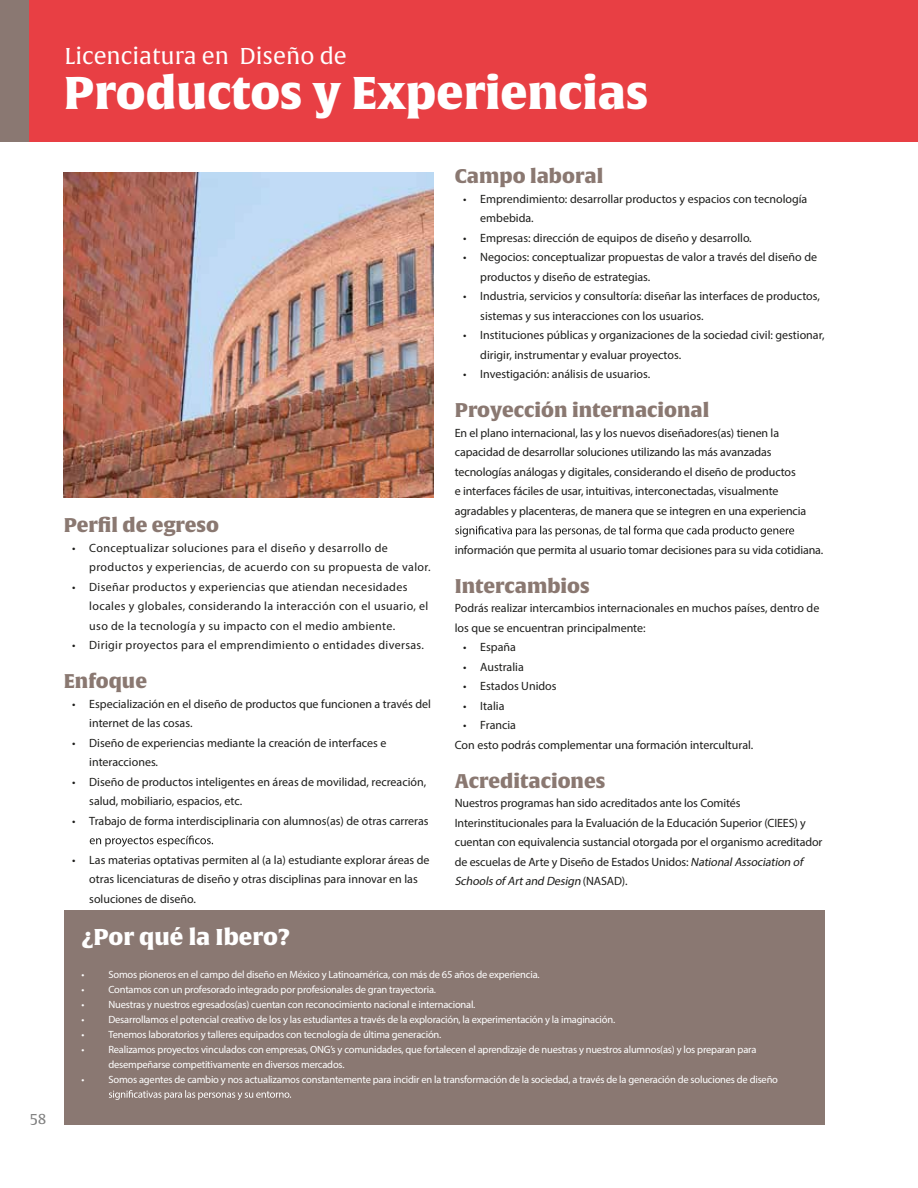
<style>
.page{position:relative;width:918px;height:1188px;background:#fff}
.page>*{position:absolute;margin:0;border:0;box-sizing:border-box;transform-origin:0 0}
.t1{font:45px "Alverata Bl";color:#fff}
.t2{font:22.5px "Alverata";color:#fff}
.t3{font:22.5px "Alverata Bl";color:#fff}
.t4{font:19.5px "Alverata Bl";color:#8a7871}
.t5{font:15px "Alverata";color:#808080}
.t6{font:12px/19.5px "Myriad Pro";color:#1d1d1b}
.t7{font:12px/19.5px "Myriad Pro";letter-spacing:.03em;color:#1d1d1b}
.t8{font:10.5px/15px "Myriad Pro";letter-spacing:-.02em;color:#fff}
.s1{font-style:italic}
</style>
<div class="page">
<div style="left:0;top:0;width:918px;height:141px;background:#e83f44"></div>
<svg style="left:90px;top:836px;width:123px;height:11px"></svg>
<svg style="left:455px;top:526px;width:339px;height:11px"></svg>
<img style="left:64px;top:172px;width:369px;height:326px">
<div style="left:0;top:0;width:29px;height:141px;background:#8a7872"></div>
<div style="left:64px;top:910px;width:760px;height:214px;background:#8a7872"></div>
<svg style="left:109px;top:1090px;width:182px;height:10px"></svg>
<h2 class="t2" style="left:64px;top:43px;width:284px">Licenciatura en Diseño de</h2>
<h1 class="t1" style="left:64px;top:64px;width:586px">Productos y Experiencias</h1>
<p class="t5" style="left:30px;top:1110px;width:18px">58</p>
<h3 class="t4" style="left:64px;top:513px;width:157px">Perfil de egreso</h3>
<p class="t7" style="left:89px;top:538px;width:343px;text-indent:-17px">• Conceptualizar soluciones para el diseño y desarrollo de productos y experiencias, de acuerdo con su propuesta de valor.</p>
<p class="t7" style="left:89px;top:577px;width:341px;text-indent:-17px">• Diseñar productos y experiencias que atiendan necesidades locales y globales, considerando la interacción con el usuario, el uso de la tecnología y su impacto con el medio ambiente.</p>
<p class="t7" style="left:72px;top:635px;width:353px">• Dirigir proyectos para el emprendimiento o entidades diversas.</p>
<h3 class="t4" style="left:64px;top:669px;width:85px">Enfoque</h3>
<p class="t6" style="left:89px;top:694px;width:343px;text-indent:-17px">• Especialización en el diseño de productos que funcionen a través del internet de las cosas.</p>
<p class="t6" style="left:89px;top:733px;width:299px;text-indent:-17px">• Diseño de experiencias mediante la creación de interfaces e interacciones.</p>
<p class="t6" style="left:89px;top:772px;width:339px;text-indent:-17px">• Diseño de productos inteligentes en áreas de movilidad, recreación, salud, mobiliario, espacios, etc.</p>
<p class="t6" style="left:72px;top:811px;width:358px">• Trabajo de forma interdisciplinaria con alumnos(as) de otras carreras</p>
<p class="t6" style="left:89px;top:850px;width:342px;text-indent:-17px">• Las materias optativas permiten al (a la) estudiante explorar áreas de otras licenciaturas de diseño y otras disciplinas para innovar en las soluciones de diseño.</p>
<h3 class="t4" style="left:455px;top:164px;width:150px">Campo laboral</h3>
<p class="t6" style="left:480px;top:189px;width:329px;text-indent:-17px">• Emprendimiento: desarrollar productos y espacios con tecnología embebida.</p>
<p class="t6" style="left:463px;top:228px;width:290px">• Empresas: dirección de equipos de diseño y desarrollo.</p>
<p class="t6" style="left:480px;top:247px;width:338px;text-indent:-17px">• Negocios: conceptualizar propuestas de valor a través del diseño de productos y diseño de estrategias.</p>
<p class="t6" style="left:480px;top:286px;width:341px;text-indent:-17px">• Industria, servicios y consultoría: diseñar las interfaces de productos, sistemas y sus interacciones con los usuarios.</p>
<p class="t6" style="left:480px;top:325px;width:346px;text-indent:-17px">• Instituciones públicas y organizaciones de la sociedad civil: gestionar, dirigir, instrumentar y evaluar proyectos.</p>
<p class="t6" style="left:463px;top:364px;width:188px">• Investigación: análisis de usuarios.</p>
<h3 class="t4" style="left:455px;top:398px;width:256px">Proyección internacional</h3>
<p class="t6" style="left:455px;top:423px;width:353px">En el plano internacional, las y los nuevos diseñadores(as) tienen la capacidad de desarrollar soluciones utilizando las más avanzadas tecnologías análogas y digitales, considerando el diseño de productos<br>e interfaces fáciles de usar, intuitivas, interconectadas, visualmente agradables y placenteras, de manera que se integren en una experiencia</p>
<p class="t6" style="left:455px;top:540px;width:370px">información que permita al usuario tomar decisiones para su vida cotidiana.</p>
<h3 class="t4" style="left:455px;top:573px;width:137px">Intercambios</h3>
<p class="t6" style="left:455px;top:598px;width:366px">Podrás realizar intercambios internacionales en muchos países, dentro de los que se encuentran principalmente:</p>
<p class="t6" style="left:463px;top:637px;width:54px">• España</p>
<p class="t6" style="left:463px;top:657px;width:62px">• Australia</p>
<p class="t6" style="left:463px;top:676px;width:95px">• Estados Unidos</p>
<p class="t6" style="left:463px;top:696px;width:43px">• Italia</p>
<p class="t6" style="left:455px;top:715px;width:300px;text-indent:9px">• Francia<br>Con esto podrás complementar una formación intercultural.</p>
<h3 class="t4" style="left:455px;top:768px;width:152px">Acreditaciones</h3>
<p class="t6" style="left:455px;top:793px;width:369px">Nuestros programas han sido acreditados ante los Comités Interinstitucionales para la Evaluación de la Educación Superior (CIEES) y cuentan con equivalencia sustancial otorgada por el organismo acreditador de escuelas de Arte y Diseño de Estados Unidos: <span class="s1">NationalAssociationof Schoolsof Artand Design</span> ( N A S A D ) .</p>
<h2 class="t3" style="left:81px;top:922px;width:210px">¿Por qué la Ibero?</h2>
<p class="t8" style="left:81px;top:967px;width:460px">• Somos pioneros en el campo del diseño en México y Latinoamérica, con más de 65 años de experiencia.</p>
<p class="t8" style="left:81px;top:982px;width:356px">• Contamos con un profesorado integrado por profesionales de gran trayectoria.</p>
<p class="t8" style="left:81px;top:997px;width:396px">• Nuestras y nuestros egresados(as) cuentan con reconocimiento nacional e internacional.</p>
<p class="t8" style="left:81px;top:1012px;width:535px">• Desarrollamos el potencial creativo de los y las estudiantes a través de la exploración, la experimentación y la imaginación.</p>
<p class="t8" style="left:81px;top:1027px;width:361px">• Tenemos laboratorios y talleres equipados con tecnología de última generación.</p>
<p class="t8" style="left:108px;top:1042px;width:650px;text-indent:-27px">• Realizamos proyectos vinculados con empresas, ONG’s y comunidades, que fortalecen el aprendizaje de nuestras y nuestros alumnos(as) y los preparan para desempeñarse competitivamente en diversos mercados.</p>
<p class="t8" style="left:81px;top:1072px;width:698px">• Somos agentes de cambio y nos actualizamos constantemente para incidir en la transformación de la sociedad, a través de la generación de soluciones de diseño</p>
</div>
